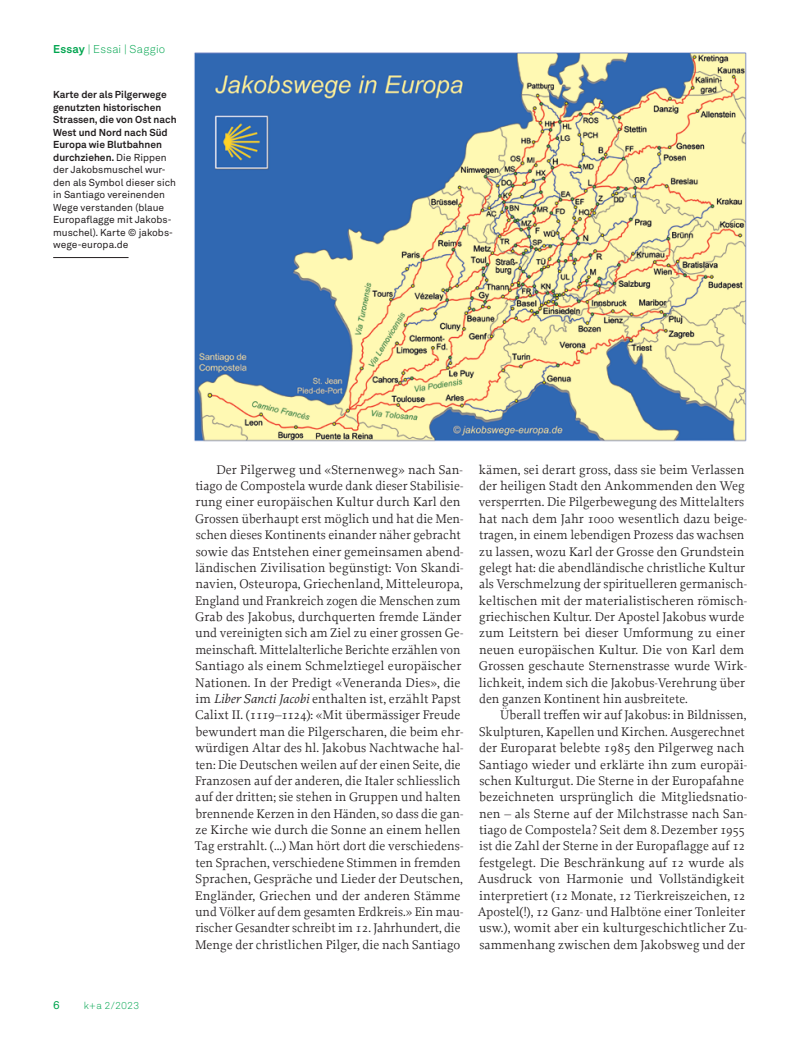
<style>
.page{position:relative;width:798px;height:1046px;background:#fff}
.page>*{position:absolute;margin:0;border:0;box-sizing:border-box;transform-origin:0 0}
.t1{font:13.12px/16.4px "Proforma";color:#231f20}
.t2{font:300 11.25px "Akkurat LL";letter-spacing:.025em;color:#00a54f}
.t3{font:11.25px "Akkurat LL";color:#00a54f}
.t4{font:10px/12.5px "Akkurat LL";color:#231f20}
.t5{font:300 10px "Akkurat LL";color:#00a54f}
.s1{font-weight:700}
.s2{font-style:italic}
</style>
<div class="page">
<img style="left:194px;top:52px;width:553px;height:390px">
<hr style="left:53px;top:257px;width:75px;height:1px;background:#231f20">
<p class="t2" style="left:53px;top:41px;width:114px"><span class="s1">Essay</span> | Essai | Saggio</p>
<p class="t4" style="left:53px;top:88px;width:125px"><span class="s1">Karte der als Pilgerwege genutzten historischen<br>Strassen, die von Ost nach<br>West und Nord nach Süd<br>Europa wie Blutbahnen durchziehen.</span> Die Rippen der Jakobsmuschel wur&shy;den als Symbol dieser sich in Santiago vereinenden<br>Wege verstanden (blaue<br>Europaflagge mit Jakobs&shy;muschel). Karte © jakobs&shy;wege-europa.de</p>
<p class="t3" style="left:53px;top:996px;width:8px">6</p>
<p class="t5" style="left:84px;top:998px;width:57px">k+a 2/2023</p>
<p class="t1" style="left:195px;top:461px;width:270px;text-indent:21px">Der Pilgerweg und «Sternenweg» nach San&shy;tiago de Compostela wurde dank dieser Stabilisie&shy;rung einer europäischen Kultur durch Karl den Grossen überhaupt erst möglich und hat die Men&shy;schen dieses Kontinents einander näher gebracht sowie das Entstehen einer gemeinsamen abend&shy;ländischen Zivilisation begünstigt: Von Skandi&shy;navien, Osteuropa, Griechenland, Mitteleuropa, England und Frankreich zogen die Menschen zum Grab des Jakobus, durchquerten fremde Länder und vereinigten sich am Ziel zu einer grossen Ge&shy;meinschaft. Mittelalterliche Berichte erzählen von Santiago als einem Schmelztiegel europäischer Nationen. In der Predigt «Veneranda Dies», die im <span class="s2">Liber Sancti Jacobi</span> enthalten ist, erzählt Papst Calixt II. (1119–1124): «Mit übermässiger Freude bewundert man die Pilgerscharen, die beim ehr&shy;würdigen Altar des hl. Jakobus Nachtwache hal&shy;ten: Die Deutschen weilen auf der einen Seite, die Franzosen auf der anderen, die Italer schliesslich auf der dritten; sie stehen in Gruppen und halten brennende Kerzen in den Händen, so dass die gan&shy;ze Kirche wie durch die Sonne an einem hellen Tag erstrahlt. (…) Man hört dort die verschiedens&shy;ten Sprachen, verschiedene Stimmen in fremden Sprachen, Gespräche und Lieder der Deutschen, Engländer, Griechen und der anderen Stämme und Völker auf dem gesamten Erdkreis.» Ein mau&shy;rischer Gesandter schreibt im 12. Jahrhundert, die Menge der christlichen Pilger, die nach Santiago</p>
<p class="t1" style="left:478px;top:461px;width:270px">kämen, sei derart gross, dass sie beim Verlassen der heiligen Stadt den Ankommenden den Weg versperrten. Die Pilgerbewegung des Mittelalters hat nach dem Jahr 1000 wesentlich dazu beige&shy;tragen, in einem lebendigen Prozess das wachsen zu lassen, wozu Karl der Grosse den Grundstein gelegt hat: die abendländische christliche Kultur als Verschmelzung der spirituelleren germanisch&shy;keltischen mit der materialistischeren römisch&shy;griechischen Kultur. Der Apostel Jakobus wurde zum Leitstern bei dieser Umformung zu einer neuen europäischen Kultur. Die von Karl dem Grossen geschaute Sternenstrasse wurde Wirk&shy;lichkeit, indem sich die Jakobus-Verehrung über den ganzen Kontinent hin ausbreitete.</p>
<p class="t1" style="left:477px;top:706px;width:271px;text-indent:22px">Überall treffen wir auf Jakobus: in Bildnissen, Skulpturen, Kapellen und Kirchen. Ausgerechnet der Europarat belebte 1985 den Pilgerweg nach Santiago wieder und erklärte ihn zum europäi&shy;schen Kulturgut. Die Sterne in der Europafahne bezeichneten ursprünglich die Mitgliedsnatio&shy;nen – als Sterne auf der Milchstrasse nach San&shy;tiago de Compostela? Seit dem 8.Dezember 1955 ist die Zahl der Sterne in der Europaflagge auf 12 festgelegt. Die Beschränkung auf 12 wurde als Ausdruck von Harmonie und Vollständigkeit interpretiert (12 Monate, 12 Tierkreiszeichen, 12<br>Apostel(!), 12 Ganz- und Halbtöne einer Tonleiter usw.), womit aber ein kulturgeschichtlicher Zu&shy;sammenhang zwischen dem Jakobsweg und der</p>
</div>
